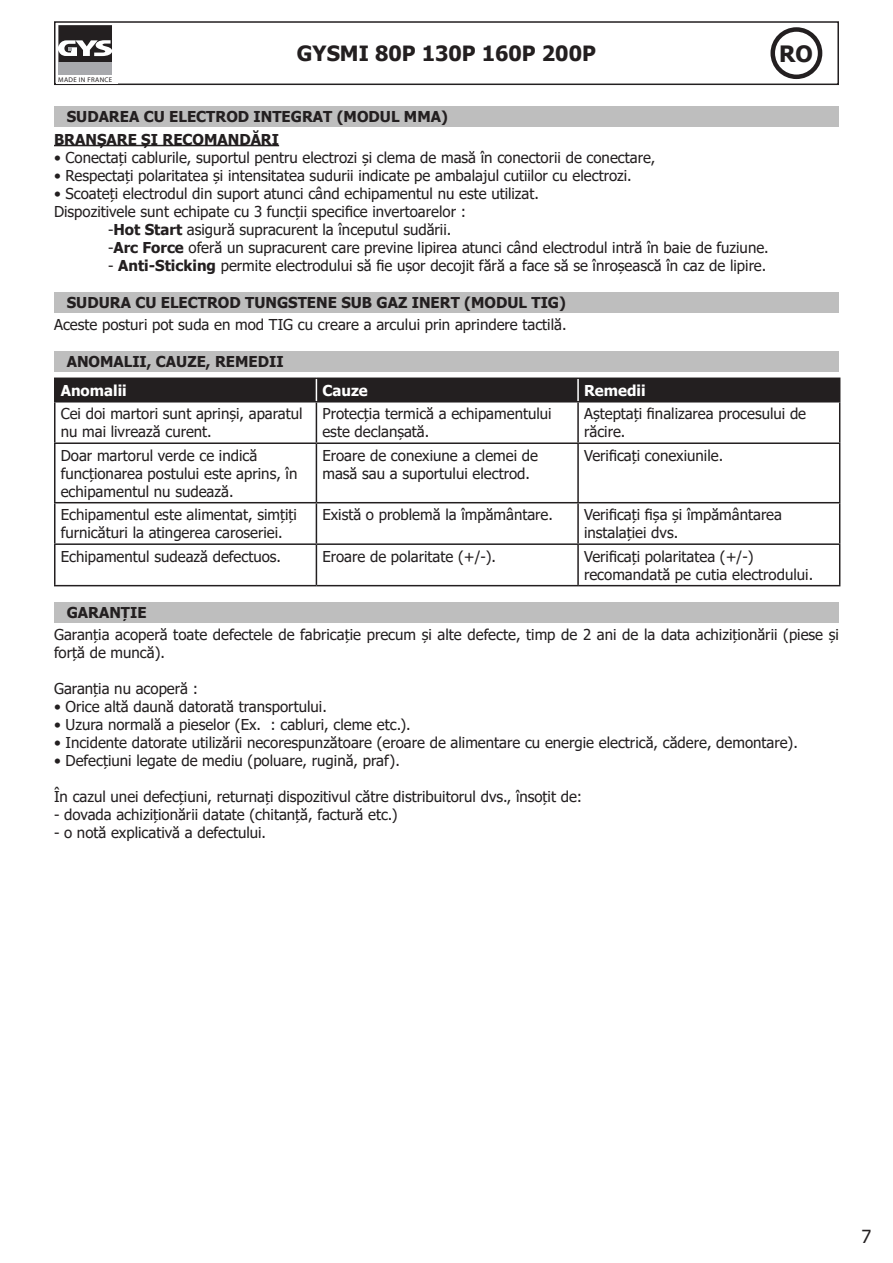
<style>
.page{position:relative;width:893px;height:1263px;background:#fff}
.page>*{position:absolute;margin:0;border:0;box-sizing:border-box;transform-origin:0 0}
.t1{font:700 22.5px "Tahoma";color:#231f20}
.t2{font:700 21px "Tahoma";color:#231f20}
.t3{font:18px "Tahoma";color:#231f20}
.t4{font:15px/18px "Tahoma";color:#231f20}
.t5{font:700 15px "Tahoma";color:#231f20}
.t6{font:700 15px "Tahoma";color:#fff}
.t7{font:6.75px "Myriad";letter-spacing:.05em;color:#231f20}
.s1{font-weight:700}
</style>
<div class="page">
<div style="left:54px;top:21px;width:785px;height:64px;border:2px solid #231f20"></div>
<div style="left:56px;top:23px;width:61px;height:61px;background:#fff"></div>
<div style="left:58px;top:62px;width:54px;height:13px;background:#a8a9ad"></div>
<svg style="left:58px;top:25px;width:54px;height:37px"></svg>
<div style="left:770px;top:27px;width:52px;height:52px;border:4px solid #231f20;border-radius:50%"></div>
<hr style="left:54px;top:145px;width:225px;height:1px;background:#231f20">
<div style="left:54px;top:106px;width:785px;height:20px;background:#bebebe"></div>
<div style="left:54px;top:292px;width:785px;height:20px;background:#bebebe"></div>
<div style="left:54px;top:351px;width:785px;height:20px;background:#bebebe"></div>
<hr style="left:54px;top:377px;width:262px;height:2px;background:#231f20">
<hr style="left:54px;top:379px;width:2px;height:22px;background:#231f20">
<hr style="left:316px;top:377px;width:262px;height:2px;background:#231f20">
<hr style="left:578px;top:377px;width:262px;height:2px;background:#231f20">
<hr style="left:54px;top:401px;width:262px;height:1px;background:#231f20">
<hr style="left:54px;top:402px;width:2px;height:40px;background:#231f20">
<hr style="left:316px;top:402px;width:1px;height:40px;background:#231f20">
<hr style="left:577px;top:402px;width:2px;height:40px;background:#231f20">
<hr style="left:839px;top:402px;width:1px;height:40px;background:#231f20">
<hr style="left:54px;top:442px;width:262px;height:2px;background:#231f20">
<hr style="left:54px;top:444px;width:2px;height:58px;background:#231f20">
<hr style="left:316px;top:442px;width:262px;height:2px;background:#231f20">
<hr style="left:316px;top:444px;width:1px;height:58px;background:#231f20">
<hr style="left:578px;top:442px;width:262px;height:2px;background:#231f20">
<hr style="left:577px;top:444px;width:2px;height:58px;background:#231f20">
<hr style="left:839px;top:444px;width:1px;height:58px;background:#231f20">
<hr style="left:54px;top:502px;width:262px;height:1px;background:#231f20">
<hr style="left:54px;top:503px;width:2px;height:40px;background:#231f20">
<hr style="left:316px;top:502px;width:262px;height:1px;background:#231f20">
<hr style="left:316px;top:503px;width:1px;height:40px;background:#231f20">
<hr style="left:578px;top:502px;width:262px;height:1px;background:#231f20">
<hr style="left:577px;top:503px;width:2px;height:40px;background:#231f20">
<hr style="left:839px;top:503px;width:1px;height:40px;background:#231f20">
<hr style="left:54px;top:543px;width:262px;height:2px;background:#231f20">
<hr style="left:54px;top:545px;width:2px;height:40px;background:#231f20">
<hr style="left:316px;top:543px;width:262px;height:2px;background:#231f20">
<hr style="left:316px;top:545px;width:1px;height:40px;background:#231f20">
<hr style="left:578px;top:543px;width:262px;height:2px;background:#231f20">
<hr style="left:577px;top:545px;width:2px;height:40px;background:#231f20">
<hr style="left:839px;top:545px;width:1px;height:40px;background:#231f20">
<hr style="left:54px;top:585px;width:262px;height:1px;background:#231f20">
<hr style="left:316px;top:585px;width:262px;height:1px;background:#231f20">
<hr style="left:578px;top:585px;width:262px;height:1px;background:#231f20">
<div style="left:56px;top:378px;width:784px;height:24px;background:#231f20"></div>
<hr style="left:577px;top:379px;width:2px;height:22px;background:#fff">
<div style="left:54px;top:602px;width:785px;height:20px;background:#bebebe"></div>
<p class="t7" style="left:58px;top:76px;width:56px">MADE IN FRANCE</p>
<p class="t2" style="left:297px;top:39px;width:300px">GYSMI 80P 130P 160P 200P</p>
<p class="t1" style="left:779px;top:38px;width:35px">RO</p>
<p class="t5" style="left:67px;top:106px;width:383px">SUDAREA CU ELECTROD INTEGRAT (MODUL MMA)</p>
<p class="t5" style="left:54px;top:129px;width:227px">BRANȘARE ȘI RECOMANDĂRI</p>
<p class="t4" style="left:54px;top:149px;width:603px">• Conectați cablurile, suportul pentru electrozi și clema de masă în conectorii de conectare,</p>
<p class="t4" style="left:54px;top:167px;width:579px">• Respectați polaritatea și intensitatea sudurii indicate pe ambalajul cutiilor cu electrozi.</p>
<p class="t4" style="left:54px;top:185px;width:486px">• Scoateți electrodul din suport atunci când echipamentul nu este utilizat.</p>
<p class="t4" style="left:54px;top:203px;width:414px">Dispozitivele sunt echipate cu 3 funcții specifice invertoarelor :</p>
<p class="t4" style="left:108px;top:221px;width:345px">-<span class="s1">Hot Start</span> asigură supracurent la începutul sudării.</p>
<p class="t4" style="left:108px;top:239px;width:662px">-<span class="s1">Arc Force</span> oferă un supracurent care previne lipirea atunci când electrodul intră în baie de fuziune.</p>
<p class="t4" style="left:108px;top:257px;width:660px">- <span class="s1">Anti-Sticking</span> permite electrodului să fie ușor decojit fără a face să se înroșească în caz de lipire.</p>
<p class="t5" style="left:67px;top:292px;width:501px">SUDURA CU ELECTROD TUNGSTENE SUB GAZ INERT (MODUL TIG)</p>
<p class="t4" style="left:54px;top:317px;width:514px">Aceste posturi pot suda en mod TIG cu creare a arcului prin aprindere tactilă.</p>
<p class="t5" style="left:67px;top:351px;width:218px">ANOMALII, CAUZE, REMEDII</p>
<p class="t6" style="left:61px;top:380px;width:68px">Anomalii</p>
<p class="t6" style="left:322px;top:380px;width:47px">Cauze</p>
<p class="t6" style="left:584px;top:380px;width:63px">Remedii</p>
<p class="t4" style="left:61px;top:406px;width:243px">Cei doi martori sunt aprinși, aparatul nu mai livrează curent.</p>
<p class="t4" style="left:322px;top:406px;width:231px">Protecția termică a echipamentului este declanșată.</p>
<p class="t4" style="left:584px;top:406px;width:224px">Așteptați finalizarea procesului de răcire.</p>
<p class="t4" style="left:61px;top:447px;width:238px">Doar martorul verde ce indică funcționarea postului este aprins, în echipamentul nu sudează.</p>
<p class="t4" style="left:322px;top:447px;width:217px">Eroare de conexiune a clemei de masă sau a suportului electrod.</p>
<p class="t4" style="left:584px;top:447px;width:141px">Verificați conexiunile.</p>
<p class="t4" style="left:61px;top:507px;width:238px">Echipamentul este alimentat, simțiți furnicături la atingerea caroseriei.</p>
<p class="t4" style="left:322px;top:507px;width:232px">Există o problemă la împământare.</p>
<p class="t4" style="left:584px;top:507px;width:199px">Verificați fișa și împământarea instalației dvs.</p>
<p class="t4" style="left:61px;top:548px;width:222px">Echipamentul sudează defectuos.</p>
<p class="t4" style="left:322px;top:548px;width:175px">Eroare de polaritate (+/-).</p>
<p class="t4" style="left:584px;top:548px;width:231px">Verificați polaritatea (+/-) recomandată pe cutia electrodului.</p>
<p class="t5" style="left:67px;top:602px;width:81px">GARANȚIE</p>
<p class="t4" style="left:54px;top:627px;width:786px">Garanția acoperă toate defectele de fabricație precum și alte defecte, timp de 2 ani de la data achiziționării (piese și forță de muncă).</p>
<p class="t4" style="left:54px;top:681px;width:146px">Garanția nu acoperă :</p>
<p class="t4" style="left:54px;top:699px;width:274px">• Orice altă daună datorată transportului.</p>
<p class="t4" style="left:54px;top:717px;width:358px">• Uzura normală a pieselor (Ex. : cabluri, cleme etc.).</p>
<p class="t4" style="left:54px;top:735px;width:745px">• Incidente datorate utilizării necorespunzătoare (eroare de alimentare cu energie electrică, cădere, demontare).</p>
<p class="t4" style="left:54px;top:753px;width:347px">• Defecțiuni legate de mediu (poluare, rugină, praf).</p>
<p class="t4" style="left:54px;top:789px;width:530px">În cazul unei defecțiuni, returnați dispozitivul către distribuitorul dvs., însoțit de:</p>
<p class="t4" style="left:54px;top:807px;width:345px">- dovada achiziționării datate (chitanță, factură etc.)</p>
<p class="t4" style="left:54px;top:825px;width:214px">- o notă explicativă a defectului.</p>
<p class="t3" style="left:861px;top:1224px;width:11px">7</p>
</div>
